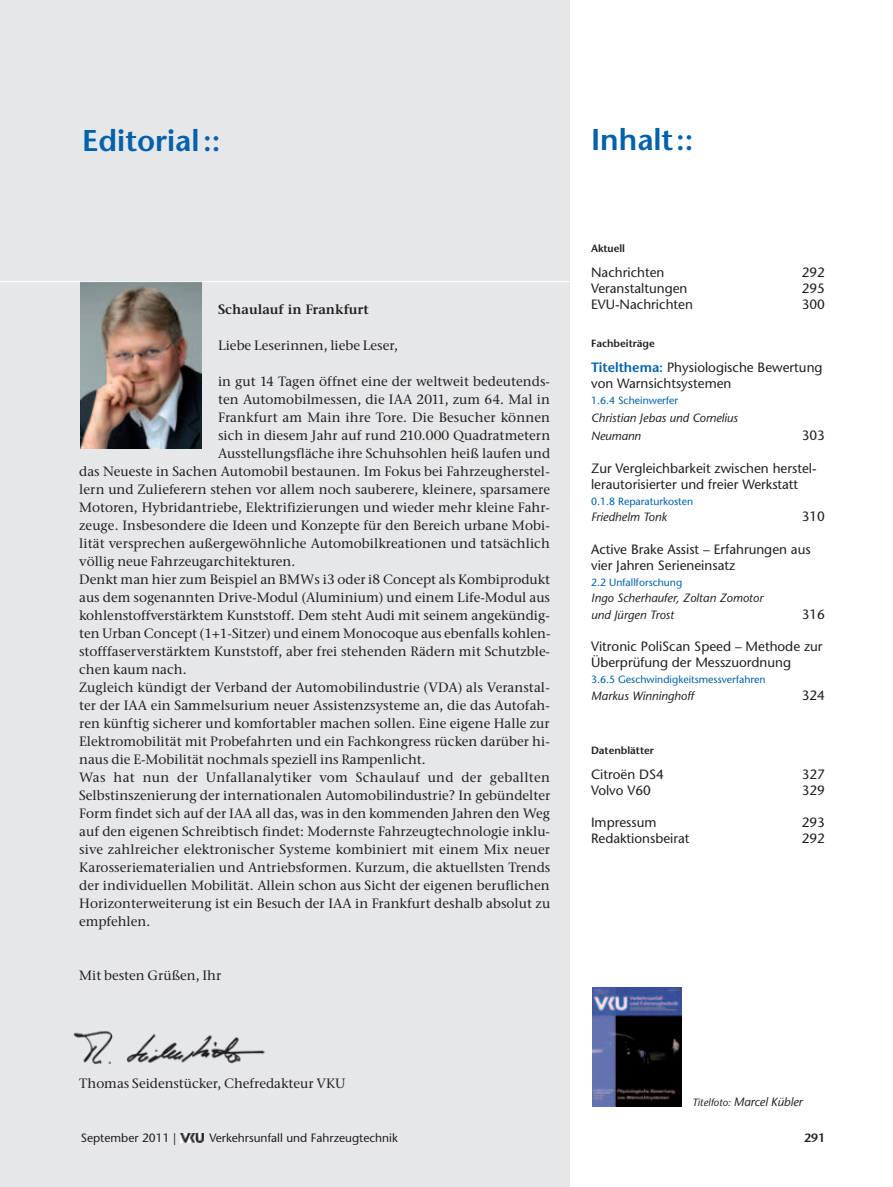
<style>
.page{position:relative;width:893px;height:1187px;background:#fff}
.page>*{position:absolute;margin:0;border:0;box-sizing:border-box;transform-origin:0 0}
.t1{font:600 30px "Stone Sans Std";color:#0161ab}
.t2{font:13.5px "ITC Stone Serif";color:#231f20}
.t3{font:500 13.5px/16.2px "Stone Sans Std";color:#231f20}
.t4{font:13.5px "ITC Stone Serif";letter-spacing:.02em;color:#231f20}
.t5{font:600 13.5px "Stone Serif Std";color:#231f20}
.t6{font:italic 500 12px/18px "Stone Sans Std";color:#231f20}
.t7{font:500 12px "Stone Sans Std";color:#231f20}
.t8{font:600 12px "Stone Sans Std";color:#231f20}
.t9{font:500 10.5px "Stone Sans Std";color:#0161ab}
.t10{font:600 10.5px "Stone Sans Std";color:#231f20}
.s1{font-weight:600;color:#0161ab}
.s2{font-size:10.5px}
</style>
<div class="page">
<div style="left:0;top:0;width:570px;height:1186px;background:#e6e7e9"></div>
<img style="left:181px;top:1133px;width:22px;height:9px">
<img style="left:81px;top:282px;width:120px;height:167px">
<hr style="left:0;top:281px;width:583px;height:1px;background:#fff">
<img style="left:592px;top:987px;width:90px;height:119px">
<img style="left:73px;top:1031px;width:192px;height:33px">
<h1 class="t1" style="left:82px;top:122px;width:140px">Editorial ::</h1>
<p class="t5" style="left:218px;top:301px;width:152px">Schaulauf in Frankfurt</p>
<p class="t2" style="left:218px;top:337px;width:181px">Liebe Leserinnen, liebe Leser,</p>
<p class="t2" style="left:218px;top:373px;width:334px">in gut 14 Tagen öffnet eine der weltweit bedeutends-</p>
<p class="t2" style="left:218px;top:391px;width:333px">ten Automobilmessen, die IAA 2011, zum 64. Mal in</p>
<p class="t2" style="left:218px;top:409px;width:333px">Frankfurt am Main ihre Tore. Die Besucher können</p>
<p class="t2" style="left:218px;top:427px;width:334px">sich in diesem Jahr auf rund 210.000 Quadratmetern</p>
<p class="t2" style="left:218px;top:445px;width:334px">Ausstellungsfläche ihre Schuhsohlen heiß laufen und</p>
<p class="t2" style="left:79px;top:463px;width:472px">das Neueste in Sachen Automobil bestaunen. Im Fokus bei Fahrzeugherstel-</p>
<p class="t2" style="left:79px;top:480px;width:472px">lern und Zulieferern stehen vor allem noch sauberere, kleinere, sparsamere</p>
<p class="t2" style="left:79px;top:498px;width:472px">Motoren, Hybridantriebe, Elektrifizierungen und wieder mehr kleine Fahr-</p>
<p class="t2" style="left:79px;top:516px;width:472px">zeuge. Insbesondere die Ideen und Konzepte für den Bereich urbane Mobi-</p>
<p class="t2" style="left:79px;top:534px;width:472px">lität versprechen außergewöhnliche Automobilkreationen und tatsächlich</p>
<p class="t2" style="left:79px;top:552px;width:218px">völlig neue Fahrzeugarchitekturen.</p>
<p class="t2" style="left:79px;top:570px;width:472px">Denkt man hier zum Beispiel an BMWs i3 oder i8 Concept als Kombiprodukt</p>
<p class="t2" style="left:79px;top:588px;width:472px">aus dem sogenannten Drive-Modul (Aluminium) und einem Life-Modul aus</p>
<p class="t2" style="left:79px;top:606px;width:472px">kohlenstoffverstärktem Kunststoff. Dem steht Audi mit seinem angekündig-</p>
<p class="t2" style="left:79px;top:624px;width:473px">ten Urban Concept (1+1-Sitzer) und einem Monocoque aus ebenfalls kohlen-</p>
<p class="t2" style="left:79px;top:642px;width:472px">stofffaserverstärktem Kunststoff, aber frei stehenden Rädern mit Schutzble-</p>
<p class="t2" style="left:79px;top:660px;width:109px">chen kaum nach.</p>
<p class="t2" style="left:79px;top:678px;width:472px">Zugleich kündigt der Verband der Automobilindustrie (VDA) als Veranstal-</p>
<p class="t2" style="left:79px;top:696px;width:472px">ter der IAA ein Sammelsurium neuer Assistenzsysteme an, die das Autofah-</p>
<p class="t2" style="left:79px;top:714px;width:472px">ren künftig sicherer und komfortabler machen sollen. Eine eigene Halle zur</p>
<p class="t2" style="left:79px;top:732px;width:472px">Elektromobilität mit Probefahrten und ein Fachkongress rücken darüber hi-</p>
<p class="t2" style="left:79px;top:750px;width:348px">naus die E-Mobilität nochmals speziell ins Rampenlicht.</p>
<p class="t4" style="left:79px;top:768px;width:472px">Was hat nun der Unfallanalytiker vom Schaulauf und der geballten</p>
<p class="t2" style="left:79px;top:786px;width:473px">Selbstinszenierung der internationalen Automobilindustrie? In gebündelter</p>
<p class="t2" style="left:79px;top:804px;width:472px">Form findet sich auf der IAA all das, was in den kommenden Jahren den Weg</p>
<p class="t2" style="left:79px;top:822px;width:472px">auf den eigenen Schreibtisch findet: Modernste Fahrzeugtechnologie inklu-</p>
<p class="t2" style="left:79px;top:840px;width:472px">sive zahlreicher elektronischer Systeme kombiniert mit einem Mix neuer</p>
<p class="t2" style="left:79px;top:858px;width:473px">Karosseriematerialien und Antriebsformen. Kurzum, die aktuellsten Trends</p>
<p class="t2" style="left:79px;top:876px;width:472px">der individuellen Mobilität. Allein schon aus Sicht der eigenen beruflichen</p>
<p class="t2" style="left:79px;top:894px;width:473px">Horizonterweiterung ist ein Besuch der IAA in Frankfurt deshalb absolut zu</p>
<p class="t2" style="left:79px;top:912px;width:73px">empfehlen.</p>
<p class="t2" style="left:79px;top:966px;width:144px">Mit besten Grüßen, Ihr</p>
<p class="t2" style="left:79px;top:1074px;width:268px">Thomas Seidenstücker, Chefredakteur VKU</p>
<h1 class="t1" style="left:591px;top:121px;width:104px">Inhalt::</h1>
<p class="t10" style="left:591px;top:242px;width:36px">Aktuell</p>
<p class="t3" style="left:591px;top:264px;width:75px">Nachrichten</p>
<p class="t3" style="left:802px;top:264px;width:25px">292</p>
<p class="t3" style="left:591px;top:280px;width:98px">Veranstaltungen</p>
<p class="t3" style="left:802px;top:280px;width:25px">295</p>
<p class="t3" style="left:591px;top:296px;width:103px">EVU-Nachrichten</p>
<p class="t3" style="left:802px;top:296px;width:25px">300</p>
<p class="t10" style="left:591px;top:337px;width:65px">Fachbeiträge</p>
<p class="t3" style="left:591px;top:359px;width:233px"><span class="s1">Titelthema:</span> Physiologische Bewertung von Warnsichtsystemen</p>
<p class="t9" style="left:591px;top:394px;width:89px">1.6.4 Scheinwerfer</p>
<p class="t6" style="left:591px;top:409px;width:148px">Christian Jebas und Cornelius<br>Neumann</p>
<p class="t3" style="left:802px;top:427px;width:25px">303</p>
<p class="t3" style="left:591px;top:460px;width:227px">Zur Vergleichbarkeit zwischen herstel&shy;lerautorisierter und freier Werkstatt</p>
<p class="t9" style="left:591px;top:495px;width:104px">0.1.8 Reparaturkosten</p>
<p class="t6" style="left:591px;top:508px;width:78px">Friedhelm Tonk</p>
<p class="t3" style="left:802px;top:508px;width:25px">310</p>
<p class="t3" style="left:591px;top:541px;width:221px">Active Brake Assist – Erfahrungen aus vier Jahren Serieneinsatz</p>
<p class="t9" style="left:591px;top:576px;width:93px">2.2 Unfallforschung</p>
<p class="t6" style="left:591px;top:590px;width:174px;line-height:16.2px">Ingo Scherhaufer, Zoltan Zomotor und Jürgen Trost</p>
<p class="t3" style="left:802px;top:605px;width:25px">316</p>
<p class="t3" style="left:591px;top:638px;width:233px">Vitronic PoliScan Speed – Methode zur<br>Überprüfung der Messzuordnung</p>
<p class="t9" style="left:591px;top:673px;width:176px">3.6.5 Geschwindigkeitsmessverfahren</p>
<p class="t6" style="left:591px;top:686px;width:104px">Markus Winninghoff</p>
<p class="t3" style="left:802px;top:686px;width:25px">324</p>
<p class="t10" style="left:591px;top:744px;width:65px">Datenblätter</p>
<p class="t3" style="left:591px;top:765px;width:74px">Citroën DS4</p>
<p class="t3" style="left:802px;top:765px;width:25px">327</p>
<p class="t3" style="left:591px;top:782px;width:61px">Volvo V60</p>
<p class="t3" style="left:802px;top:782px;width:25px">329</p>
<p class="t3" style="left:591px;top:814px;width:67px">Impressum</p>
<p class="t3" style="left:802px;top:814px;width:25px">293</p>
<p class="t3" style="left:591px;top:830px;width:100px">Redaktionsbeirat</p>
<p class="t3" style="left:802px;top:830px;width:25px">292</p>
<p class="t6" style="left:692px;top:1092px;width:112px"><span class="s2">Titelfoto:</span> Marcel Kübler</p>
<p class="t7" style="left:81px;top:1130px;width:97px">September 2011 |</p>
<p class="t7" style="left:209px;top:1130px;width:190px">Verkehrsunfall und Fahrzeugtechnik</p>
<p class="t8" style="left:804px;top:1130px;width:22px">291</p>
</div>
